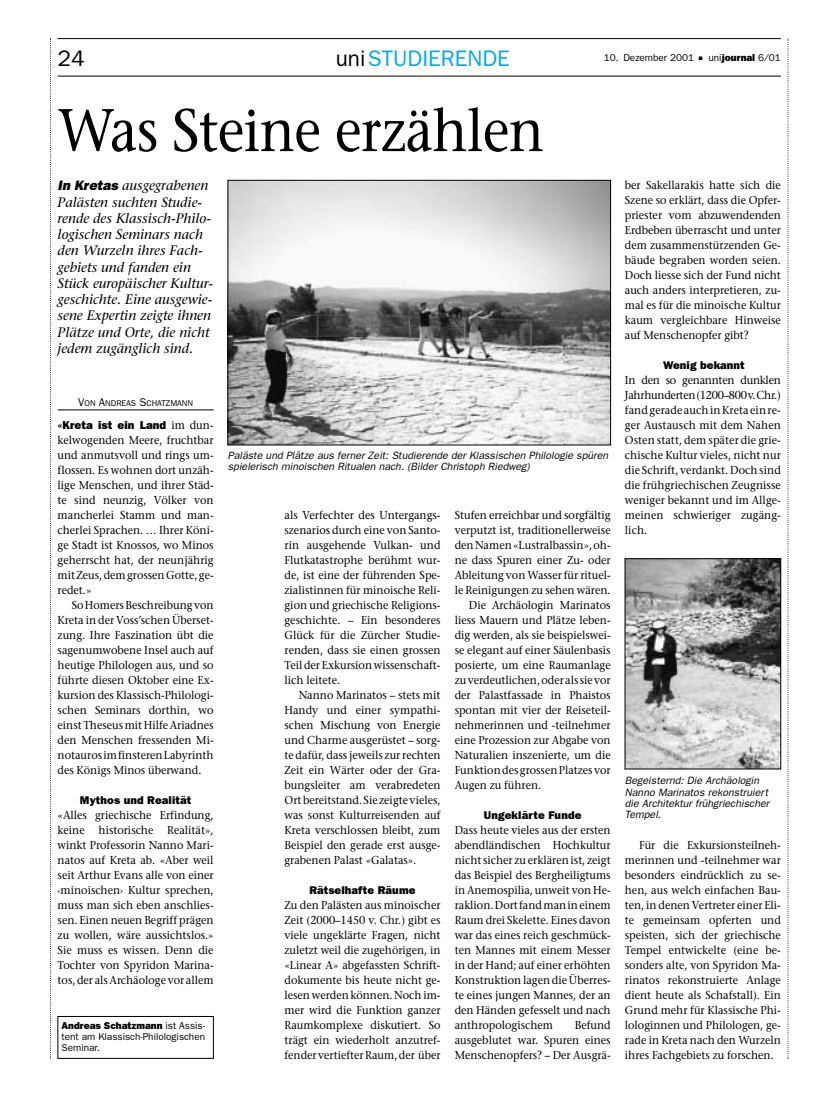
<style>
.page{position:relative;width:833px;height:1115px;background:#fff}
.page>*{position:absolute;margin:0;border:0;box-sizing:border-box;transform-origin:0 0}
.t1{font:60px "Stone Serif";letter-spacing:-.015em;color:#000;scale:.9 1}
.t2{font:22.5px "Franklin Gothic";color:#00a9ec}
.t3{font:22.5px "Franklin Gothic";color:#000}
.t4{font:italic 13.75px/16.2px "Stone Serif";color:#000}
.t5{font:11.5px/15px "Stone Serif";color:#000;text-align:justify;scale:.94 1}
.t6{font:800 11.5px "Franklin Gothic";color:#000}
.t7{font:800 11.25px "Franklin Gothic";letter-spacing:.01em;color:#000}
.t8{font:italic 10.62px/11.2px "Franklin Gothic";color:#000}
.t9{font:10px/11.2px "Franklin Gothic";color:#000;text-align:justify}
.t10{font:8.5px "Franklin Gothic";color:#000}
.s1{color:#000}
.s2{font-weight:800}
.s3{font-family:"Franklin Gothic";font-weight:800}
.s4{font-size:11.25px}
.s5{font-family:"Stone Serif";font-weight:400}
</style>
<div class="page">
<svg style="left:50px;top:39px;width:1px;height:1020px"></svg>
<svg style="left:787px;top:39px;width:1px;height:1020px"></svg>
<hr style="left:58px;top:76px;width:722px;height:1px;background:#000">
<hr style="left:58px;top:38px;width:722px;height:1px;background:#000">
<hr style="left:58px;top:410px;width:156px;height:1px;background:#000">
<img style="left:230px;top:182px;width:378px;height:261px">
<div style="left:228px;top:180px;width:382px;height:265px;border:1px solid #000"></div>
<div style="left:58px;top:1016px;width:155px;height:43px;border:1px solid #000"></div>
<img style="left:627px;top:561px;width:151px;height:206px">
<h2 class="t3" style="left:58px;top:50px;width:28px">24</h2>
<h2 class="t2" style="left:336px;top:50px;width:175px"><span class="s1">uni</span>STUDIERENDE</h2>
<p class="t9" style="left:603px;top:53px;width:178px">10. Dezember 2001 ■ uni<span class="s2">journal</span> 6⁄01</p>
<h1 class="t1" style="left:58px;top:107px;width:542px">Was Steine erzählen</h1>
<p class="t4" style="left:58px;top:179px;width:157px"><span class="s3">In Kretas</span> ausgegrabenen<br>Palästen suchten Studie&shy;rende des Klassisch-Philo&shy;logischen Seminars nach den Wurzeln ihres Fach&shy;gebiets und fanden ein<br>Stück europäischer Kultur&shy;geschichte. Eine ausgewie&shy;sene Expertin zeigte ihnen<br>Plätze und Orte, die nicht jedem zugänglich sind.</p>
<p class="t10" style="left:78px;top:400px;width:116px"><span class="s4">V</span>ON <span class="s4">A</span>NDREAS <span class="s4">S</span>CHATZMANN</p>
<p class="t6" style="left:58px;top:421px;width:157px">«Kreta ist ein Land <span class="s5">im dun-</span></p>
<p class="t5" style="left:58px;top:433px;width:167px">kelwogenden Meere, fruchtbar und anmutsvoll und rings um&shy;flossen. Es wohnen dort unzäh&shy;lige Menschen, und ihrer Städ&shy;te sind neunzig, Völker von mancherlei Stamm und man&shy;cherlei Sprachen. … Ihrer Köni&shy;ge Stadt ist Knossos, wo Minos geherrscht hat, der neunjährig mit Zeus, dem grossen Gotte, ge&shy;redet.»</p>
<p class="t5" style="left:58px;top:598px;width:167px;text-indent:14px">So Homers Beschreibung von Kreta in der Voss’schen Überset&shy;zung. Ihre Faszination übt die sagenumwobene Insel auch auf heutige Philologen aus, und so führte diesen Oktober eine Ex&shy;kursion des Klassisch-Philologi&shy;schen Seminars dorthin, wo einst Theseus mit Hilfe Ariadnes den Menschen fressenden Mi&shy;notauros im finsteren Labyrinth des Königs Minos überwand.</p>
<p class="t7" style="left:80px;top:796px;width:113px">Mythos und Realität</p>
<p class="t5" style="left:58px;top:808px;width:167px">«Alles griechische Erfindung, keine historische Realität», winkt Professorin Nanno Mari&shy;natos auf Kreta ab. «Aber weil seit Arthur Evans alle von einer ‹minoischen› Kultur sprechen, muss man sich eben anschlies&shy;sen. Einen neuen Begriff prägen zu wollen, wäre aussichtslos.» Sie muss es wissen. Denn die Tochter von Spyridon Marina&shy;tos, der als Archäologe vor allem</p>
<p class="t9" style="left:62px;top:1020px;width:145px"><span class="s2">Andreas Schatzmann</span> ist Assis&shy;tent am Klassisch-Philologischen Seminar.</p>
<p class="t8" style="left:228px;top:451px;width:382px">Paläste und Plätze aus ferner Zeit: Studierende der Klassischen Philologie spüren spielerisch minoischen Ritualen nach. (Bilder Christoph Riedweg)</p>
<p class="t5" style="left:284px;top:508px;width:167px">als Verfechter des Untergangs&shy;szenarios durch eine von Santo&shy;rin ausgehende Vulkan- und Flutkatastrophe berühmt wur&shy;de, ist eine der führenden Spe&shy;zialistinnen für minoische Reli&shy;gion und griechische Religions&shy;geschichte. – Ein besonderes Glück für die Zürcher Studie&shy;renden, dass sie einen grossen Teil der Exkursion wissenschaft&shy;lich leitete.</p>
<p class="t5" style="left:284px;top:688px;width:167px;text-indent:14px">Nanno Marinatos – stets mit Handy und einer sympathi&shy;schen Mischung von Energie und Charme ausgerüstet – sorg&shy;te dafür, dass jeweils zur rechten Zeit ein Wärter oder der Gra&shy;bungsleiter am verabredeten Ort bereitstand. Sie zeigte vieles, was sonst Kulturreisenden auf Kreta verschlossen bleibt, zum Beispiel den gerade erst ausge&shy;grabenen Palast «Galatas».</p>
<p class="t7" style="left:309px;top:886px;width:108px">Rätselhafte Räume</p>
<p class="t5" style="left:284px;top:898px;width:167px">Zu den Palästen aus minoischer Zeit (2000–1450 v. Chr.) gibt es viele ungeklärte Fragen, nicht zuletzt weil die zugehörigen, in «Linear A» abgefassten Schrift&shy;dokumente bis heute nicht ge&shy;lesen werden können. Noch im&shy;mer wird die Funktion ganzer Raumkomplexe diskutiert. So trägt ein wiederholt anzutref&shy;fender vertiefter Raum, der über</p>
<p class="t5" style="left:454px;top:508px;width:167px">Stufen erreichbar und sorgfältig</p>
<p class="t5" style="left:454px;top:523px;width:167px">verputzt ist, traditionellerweise</p>
<p class="t5" style="left:454px;top:538px;width:167px">den Namen «Lustralbassin», oh-</p>
<p class="t5" style="left:454px;top:553px;width:167px">ne dass Spuren einer Zu- oder</p>
<p class="t5" style="left:454px;top:568px;width:167px">Ableitung von Wasser für rituel-</p>
<p class="t5" style="left:454px;top:583px;width:167px">le Reinigungen zu sehen wären.</p>
<p class="t5" style="left:469px;top:598px;width:152px">Die Archäologin Marinatos</p>
<p class="t5" style="left:454px;top:613px;width:167px">liess Mauern und Plätze leben-</p>
<p class="t5" style="left:454px;top:628px;width:167px">dig werden, als sie beispielswei-</p>
<p class="t5" style="left:454px;top:643px;width:167px">se elegant auf einer Säulenbasis</p>
<p class="t5" style="left:454px;top:658px;width:167px">posierte, um eine Raumanlage</p>
<p class="t5" style="left:454px;top:673px;width:167px">zu verdeutlichen, oder als sie vor</p>
<p class="t5" style="left:454px;top:688px;width:167px">der Palastfassade in Phaistos</p>
<p class="t5" style="left:454px;top:703px;width:167px">spontan mit vier der Reiseteil-</p>
<p class="t5" style="left:454px;top:718px;width:167px">nehmerinnen und -teilnehmer</p>
<p class="t5" style="left:454px;top:733px;width:167px">eine Prozession zur Abgabe von</p>
<p class="t5" style="left:454px;top:748px;width:167px">Naturalien inszenierte, um die</p>
<p class="t5" style="left:454px;top:763px;width:167px">Funktion des grossen Platzes vor</p>
<p class="t5" style="left:454px;top:778px;width:94px">Augen zu führen.</p>
<p class="t7" style="left:484px;top:811px;width:99px">Ungeklärte Funde</p>
<p class="t5" style="left:454px;top:823px;width:167px">Dass heute vieles aus der ersten abendländischen Hochkultur nicht sicher zu erklären ist, zeigt das Beispiel des Bergheiligtums in Anemospilia, unweit von He&shy;raklion. Dort fand man in einem Raum drei Skelette. Eines davon war das eines reich geschmück&shy;ten Mannes mit einem Messer in der Hand; auf einer erhöhten Konstruktion lagen die Überres&shy;te eines jungen Mannes, der an den Händen gefesselt und nach anthropologischem</p>
<p class="t5" style="left:454px;top:1018px;width:167px;text-indent:120px">Befund ausgeblutet war. Spuren eines Menschenopfers? – Der Ausgrä-</p>
<p class="t5" style="left:625px;top:178px;width:167px">ber Sakellarakis hatte sich die Szene so erklärt, dass die Opfer&shy;priester vom abzuwendenden Erdbeben überrascht und unter dem zusammenstürzenden Ge&shy;bäude begraben worden seien.<br>Doch liesse sich der Fund nicht auch anders interpretieren, zu&shy;mal es für die minoische Kultur kaum vergleichbare Hinweise auf Menschenopfer gibt?</p>
<p class="t7" style="left:663px;top:361px;width:83px">Wenig bekannt</p>
<p class="t5" style="left:625px;top:373px;width:167px">In den so genannten dunklen Jahrhunderten (1200–800 v.Chr.) fand gerade auch in Kreta ein re&shy;ger Austausch mit dem Nahen Osten statt, dem später die grie&shy;chische Kultur vieles, nicht nur die Schrift, verdankt. Doch sind die frühgriechischen Zeugnisse weniger bekannt und im Allge&shy;meinen schwieriger zugäng&shy;lich.</p>
<p class="t8" style="left:625px;top:776px;width:146px">Begeisternd: Die Archäologin<br>Nanno Marinatos rekonstruiert die Architektur frühgriechischer<br>Tempel.</p>
<p class="t5" style="left:625px;top:838px;width:167px;text-indent:14px">Für die Exkursionsteilneh&shy;merinnen und -teilnehmer war besonders eindrücklich zu se&shy;hen, aus welch einfachen Bau&shy;ten, in denen Vertreter einer Eli&shy;te gemeinsam opferten und speisten, sich der griechische Tempel entwickelte (eine be&shy;sonders alte, von Spyridon Ma&shy;rinatos rekonstruierte Anlage dient heute als Schafstall). Ein Grund mehr für Klassische Phi&shy;lologinnen und Philologen, ge&shy;rade in Kreta nach den Wurzeln ihres Fachgebiets zu forschen.</p>
</div>
